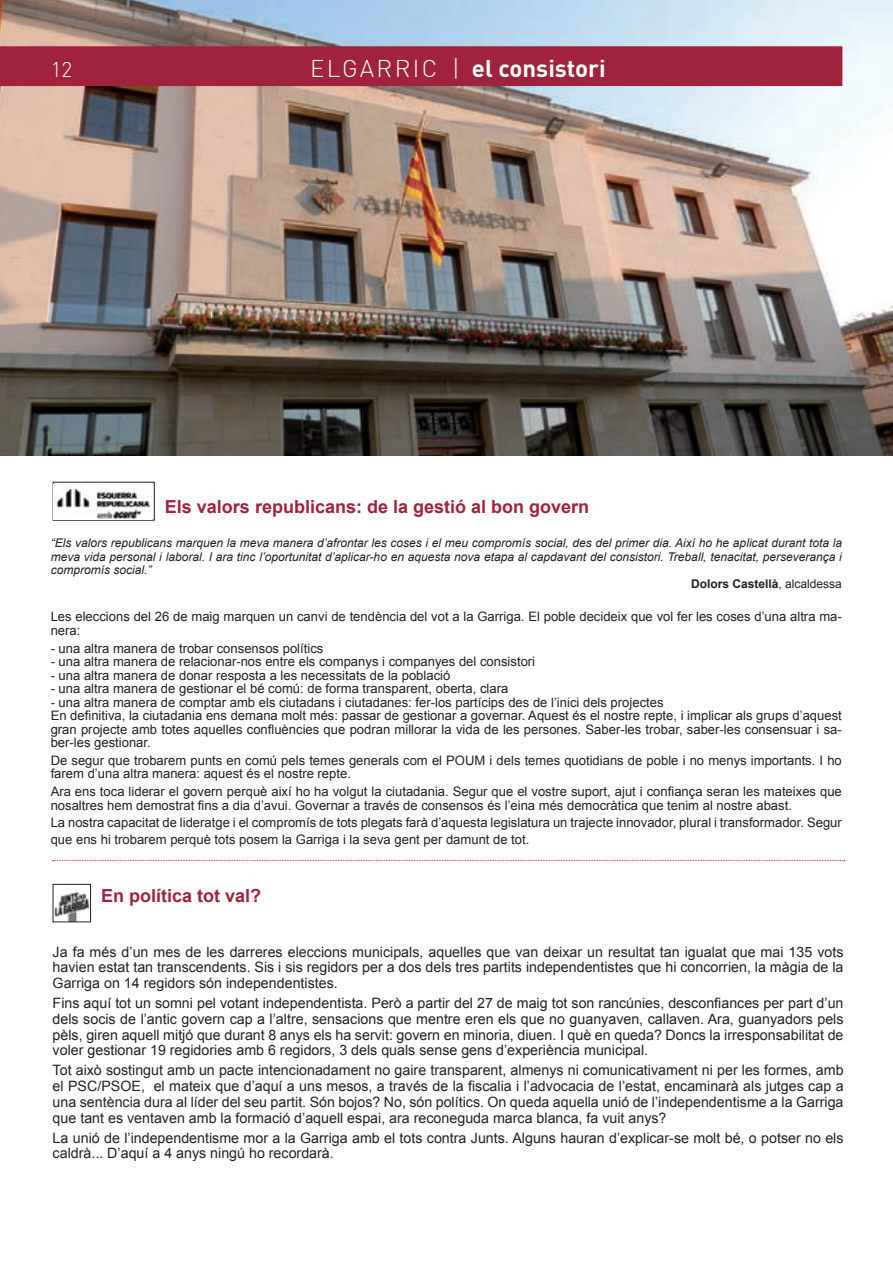
<style>
.page{position:relative;width:893px;height:1263px;background:#fff}
.page>*{position:absolute;margin:0;border:0;box-sizing:border-box;transform-origin:0 0}
.t1{font:700 24px "DIN";color:#fff}
.t2{font:300 21px "DIN";color:#fff}
.t3{font:700 18px "Arial";color:#a0223c}
.t4{font:14.25px/15.8px "Arial";color:#231f20;text-align:justify}
.t5{font:13.05px/13.5px "Arial";color:#231f20}
.t6{font:italic 12px "Arial";color:#231f20}
.t7{font:700 12px "Arial";color:#231f20}
.s1{font-weight:300}
.s2{font-weight:400}
</style>
<div class="page">
<img style="left:0;top:0;width:893px;height:456px">
<div style="left:0;top:46px;width:842px;height:40px;background:#a0223c"></div>
<img style="left:55px;top:891px;width:34px;height:29px">
<div style="left:53px;top:884px;width:38px;height:38px;border:1px solid #231f20"></div>
<svg style="left:52px;top:860px;width:793px;height:1px"></svg>
<img style="left:56px;top:484px;width:95px;height:35px">
<h2 class="t2" style="left:51px;top:56px;width:23px">12</h2>
<h1 class="t1" style="left:310px;top:52px;width:297px"><span class="s1">ELGARRIC |</span> el consistori</h1>
<h3 class="t3" style="left:165px;top:495px;width:426px">Els valors republicans: de la gestió al bon govern</h3>
<p class="t6" style="left:51px;top:535px;width:793px">“Els valors republicans marquen la meva manera d’afrontar les coses i el meu compromís social, des del primer dia. Així ho he aplicat durant tota la</p>
<p class="t6" style="left:51px;top:549px;width:793px">meva vida personal i laboral. I ara tinc l’oportunitat d’aplicar-ho en aquesta nova etapa al capdavant del consistori. Treball, tenacitat, perseverança i</p>
<p class="t6" style="left:51px;top:562px;width:102px">compromís social.”</p>
<p class="t7" style="left:691px;top:576px;width:152px">Dolors Castellà<span class="s2">, alcaldessa</span></p>
<p class="t5" style="left:51px;top:610px;width:793px">Les eleccions del 26 de maig marquen un canvi de tendència del vot a la Garriga. El poble decideix que vol fer les coses d’una altra ma&shy;nera:</p>
<p class="t5" style="left:51px;top:641px;width:274px">- una altra manera de trobar consensos polítics</p>
<p class="t5" style="left:51px;top:655px;width:486px">- una altra manera de relacionar-nos entre els companys i companyes del consistori</p>
<p class="t5" style="left:51px;top:668px;width:401px">- una altra manera de donar resposta a les necessitats de la població</p>
<p class="t5" style="left:51px;top:682px;width:459px">- una altra manera de gestionar el bé comú: de forma transparent, oberta, clara</p>
<p class="t5" style="left:51px;top:695px;width:793px">- una altra manera de comptar amb els ciutadans i ciutadanes: fer-los partícips des de l’inici dels projectes<br>En definitiva, la ciutadania ens demana molt més: passar de gestionar a governar. Aquest és el nostre repte, i implicar als grups d’aquest gran projecte amb totes aquelles confluències que podran millorar la vida de les persones. Saber-les trobar, saber-les consensuar i sa&shy;ber-les gestionar.</p>
<p class="t5" style="left:51px;top:754px;width:793px">De segur que trobarem punts en comú pels temes generals com el POUM i dels temes quotidians de poble i no menys importants. I ho farem d’una altra manera: aquest és el nostre repte.</p>
<p class="t5" style="left:51px;top:785px;width:793px">Ara ens toca liderar el govern perquè així ho ha volgut la ciutadania. Segur que el vostre suport, ajut i confiança seran les mateixes que nosaltres hem demostrat fins a dia d’avui. Governar a través de consensos és l’eina més democràtica que tenim al nostre abast.</p>
<p class="t5" style="left:51px;top:815px;width:793px;line-height:16.5px">La nostra capacitat de lideratge i el compromís de tots plegats farà d’aquesta legislatura un trajecte innovador, plural i transformador. Segur que ens hi trobarem perquè tots posem la Garriga i la seva gent per damunt de tot.</p>
<h3 class="t3" style="left:101px;top:884px;width:162px">En política tot val?</h3>
<p class="t4" style="left:53px;top:944px;width:792px">Ja fa més d’un mes de les darreres eleccions municipals, aquelles que van deixar un resultat tan igualat que mai 135 vots havien estat tan transcendents. Sis i sis regidors per a dos dels tres partits independentistes que hi concorrien, la màgia de la Garriga on 14 regidors són independentistes.</p>
<p class="t4" style="left:53px;top:995px;width:792px">Fins aquí tot un somni pel votant independentista. Però a partir del 27 de maig tot son rancúnies, desconfiances per part d’un dels socis de l’antic govern cap a l’altre, sensacions que mentre eren els que no guanyaven, callaven. Ara, guanyadors pels pèls, giren aquell mitjó que durant 8 anys els ha servit: govern en minoria, diuen. I què en queda? Doncs la irresponsabilitat de voler gestionar 19 regidories amb 6 regidors, 3 dels quals sense gens d’experiència municipal.</p>
<p class="t4" style="left:53px;top:1062px;width:792px">Tot això sostingut amb un pacte intencionadament no gaire transparent, almenys ni comunicativament ni per les formes, amb el PSC/PSOE, el mateix que d’aquí a uns mesos, a través de la fiscalia i l’advocacia de l’estat, encaminarà als jutges cap a una sentència dura al líder del seu partit. Són bojos? No, són polítics. On queda aquella unió de l’independentisme a la Garriga que tant es ventaven amb la formació d’aquell espai, ara reconeguda marca blanca, fa vuit anys?</p>
<p class="t4" style="left:53px;top:1130px;width:792px">La unió de l’independentisme mor a la Garriga amb el tots contra Junts. Alguns hauran d’explicar-se molt bé, o potser no els caldrà... D’aquí a 4 anys ningú ho recordarà.</p>
</div>
